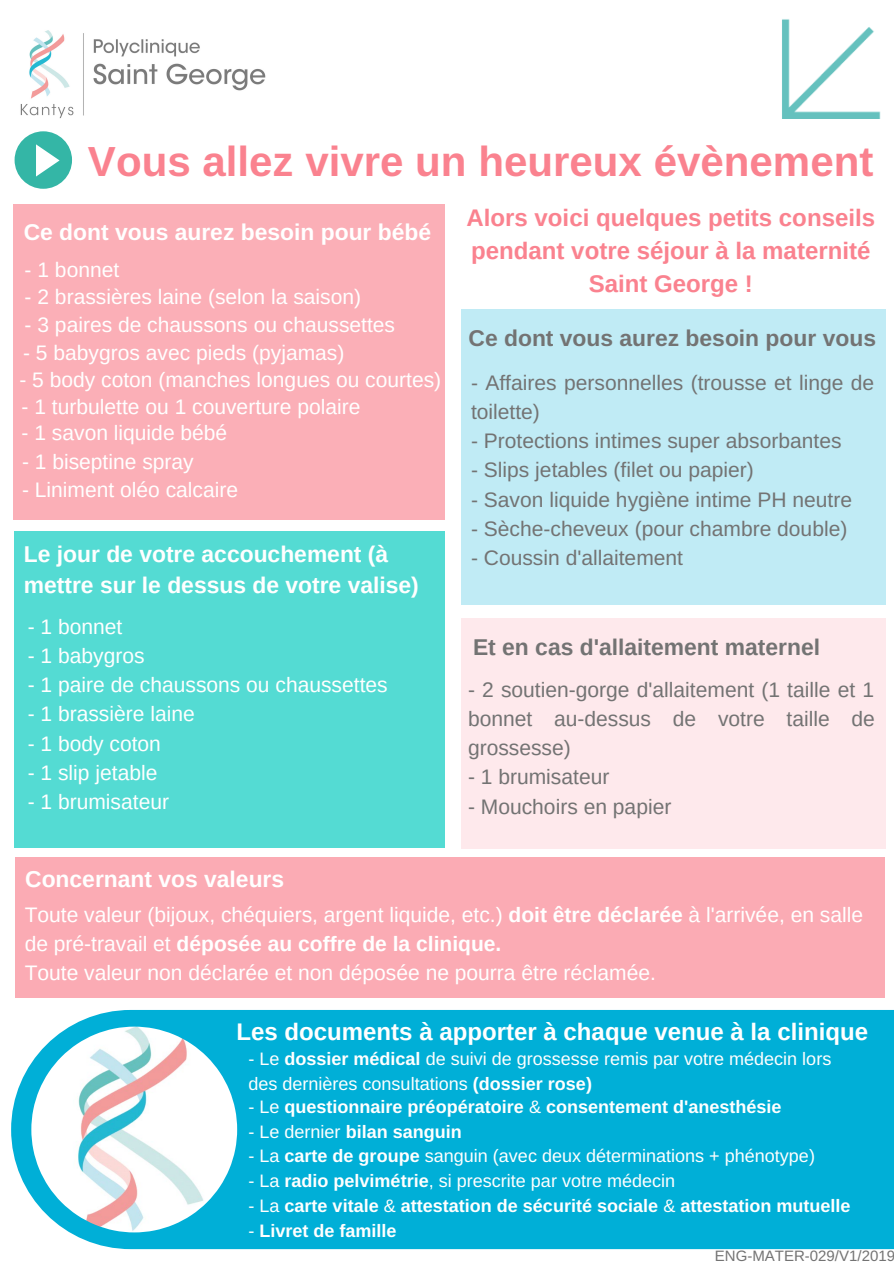
<style>
.page{position:relative;width:894px;height:1264px;background:#fff}
.page>*{position:absolute;margin:0;border:0;box-sizing:border-box;transform-origin:0 0}
.t1{font:700 42px "Arimo";color:#fa828f}
.t2{font:700 24px/33.2px "Arimo";color:#fa828f;text-align:center}
.t3{font:700 24px "Arimo";color:#fff}
.t4{font:700 22.8px/31.8px "Arimo";color:#fff}
.t5{font:700 22.8px "Arimo";color:#737373}
.t6{font:21px/29.2px "Arimo";color:#fff}
.t7{font:21px/29.2px "Arimo";color:#737373}
.t8{font:21px/29.2px "Arimo";color:#737373;text-align:justify}
.t9{font:21px "Arimo";color:#fff}
.t10{font:18px/24.8px "Arimo";color:#fff}
.t11{font:700 18px "Arimo";color:#fff}
.t12{font:15px "Arimo";color:#737373}
.s1{font-weight:700}
.s2{font-weight:400}
</style>
<div class="page">
<img style="left:782px;top:19px;width:99px;height:100px">
<img style="left:20px;top:30px;width:246px;height:89px">
<svg style="left:15px;top:131px;width:57px;height:58px"></svg>
<div style="left:13px;top:204px;width:431px;height:316px;background:#fbafb7"></div>
<div style="left:461px;top:309px;width:424px;height:295px;background:#c0ebf5"></div>
<div style="left:15px;top:531px;width:430px;height:316px;background:#54dbd3"></div>
<div style="left:460px;top:617px;width:425px;height:231px;background:#fee9ec"></div>
<div style="left:15px;top:857px;width:869px;height:140px;background:#fbabb4"></div>
<div style="left:11px;top:1009px;width:882px;height:240px;background:#00afd7"></div>
<img style="left:31px;top:1026px;width:206px;height:206px">
<h1 class="t1" style="left:88px;top:138px;width:786px">Vous allez vivre un heureux évènement</h1>
<p class="t4" style="left:24px;top:216px;width:409px">Ce dont vous aurez besoin pour bébé</p>
<p class="t9" style="left:25px;top:258px;width:96px">- 1 bonnet</p>
<p class="t9" style="left:25px;top:285px;width:338px">- 2 brassières laine (selon la saison)</p>
<p class="t9" style="left:25px;top:312px;width:372px">- 3 paires de chaussons ou chaussettes</p>
<p class="t9" style="left:23px;top:340px;width:323px">- 5 babygros avec pieds (pyjamas)</p>
<p class="t6" style="left:19px;top:365px;width:423px">- 5 body coton (manches longues ou courtes)</p>
<p class="t6" style="left:22px;top:392px;width:340px">- 1 turbulette ou 1 couverture polaire</p>
<p class="t6" style="left:22px;top:418px;width:207px">- 1 savon liquide bébé</p>
<p class="t6" style="left:22px;top:447px;width:173px">- 1 biseptine spray</p>
<p class="t6" style="left:22px;top:474px;width:218px">- Liniment oléo calcaire</p>
<p class="t4" style="left:24px;top:538px;width:396px">Le jour de votre accouchement (à mettre sur le dessus de votre valise)</p>
<p class="t6" style="left:28px;top:611px;width:96px">- 1 bonnet</p>
<p class="t6" style="left:28px;top:641px;width:118px">- 1 babygros</p>
<p class="t6" style="left:28px;top:670px;width:361px">- 1 paire de chaussons ou chaussettes</p>
<p class="t6" style="left:28px;top:699px;width:168px">- 1 brassière laine</p>
<p class="t6" style="left:28px;top:728px;width:135px">- 1 body coton</p>
<p class="t6" style="left:28px;top:758px;width:131px">- 1 slip jetable</p>
<p class="t6" style="left:28px;top:787px;width:143px">- 1 brumisateur</p>
<p class="t2" style="left:466px;top:201px;width:410px">Alors voici quelques petits conseils pendant votre séjour à la maternité<br>Saint George !</p>
<p class="t5" style="left:468px;top:325px;width:409px">Ce dont vous aurez besoin pour vous</p>
<p class="t7" style="left:471px;top:367px;width:404px">- Affaires personnelles (trousse et linge de toilette)</p>
<p class="t7" style="left:471px;top:426px;width:372px">- Protections intimes super absorbantes</p>
<p class="t7" style="left:471px;top:455px;width:284px">- Slips jetables (filet ou papier)</p>
<p class="t7" style="left:471px;top:484px;width:382px">- Savon liquide hygiène intime PH neutre</p>
<p class="t7" style="left:471px;top:514px;width:378px">- Sèche-cheveux (pour chambre double)</p>
<p class="t7" style="left:471px;top:543px;width:213px">- Coussin d'allaitement</p>
<p class="t5" style="left:473px;top:634px;width:348px">Et en cas d'allaitement maternel</p>
<p class="t8" style="left:468px;top:674px;width:408px">- 2 soutien-gorge d'allaitement (1 taille et 1 bonnet au-dessus de votre taille de grossesse)</p>
<p class="t8" style="left:468px;top:762px;width:143px">- 1 brumisateur</p>
<p class="t8" style="left:468px;top:791px;width:205px">- Mouchoirs en papier</p>
<p class="t4" style="left:25px;top:863px;width:260px">Concernant vos valeurs</p>
<p class="t6" style="left:25px;top:899px;width:839px">Toute valeur (bijoux, chéquiers, argent liquide, etc.) <span class="s1">doit être déclarée</span> à l'arrivée, en salle de pré-travail et <span class="s1">déposée au coffre de la clinique.<br></span>Toute valeur non déclarée et non déposée ne pourra être réclamée.</p>
<p class="t3" style="left:236px;top:1018px;width:633px">Les documents à apporter à chaque venue à la clinique</p>
<p class="t10" style="left:248px;top:1046px;width:584px">- Le <span class="s1">dossier médical</span> de suivi de grossesse remis par votre médecin lors des dernières consultations <span class="s1">(dossier rose)</span></p>
<p class="t11" style="left:248px;top:1096px;width:534px"><span class="s2">- Le</span> questionnaire préopératoire <span class="s2">&amp;</span> consentement d'anesthésie</p>
<p class="t11" style="left:248px;top:1121px;width:215px"><span class="s2">- Le dernier</span> bilan sanguin</p>
<p class="t10" style="left:248px;top:1143px;width:568px">- La <span class="s1">carte de groupe</span> sanguin (avec deux déterminations + phénotype)</p>
<p class="t10" style="left:248px;top:1168px;width:428px">- La <span class="s1">radio pelvimétrie</span>, si prescrite par votre médecin</p>
<p class="t11" style="left:248px;top:1195px;width:603px"><span class="s2">- La</span> carte vitale <span class="s2">&amp;</span> attestation de sécurité sociale <span class="s2">&amp;</span> attestation mutuelle</p>
<p class="t11" style="left:248px;top:1220px;width:150px"><span class="s2">-</span> Livret de famille</p>
<p class="t12" style="left:714px;top:1247px;width:182px">ENG-MATER-029/V1/2019</p>
</div>
